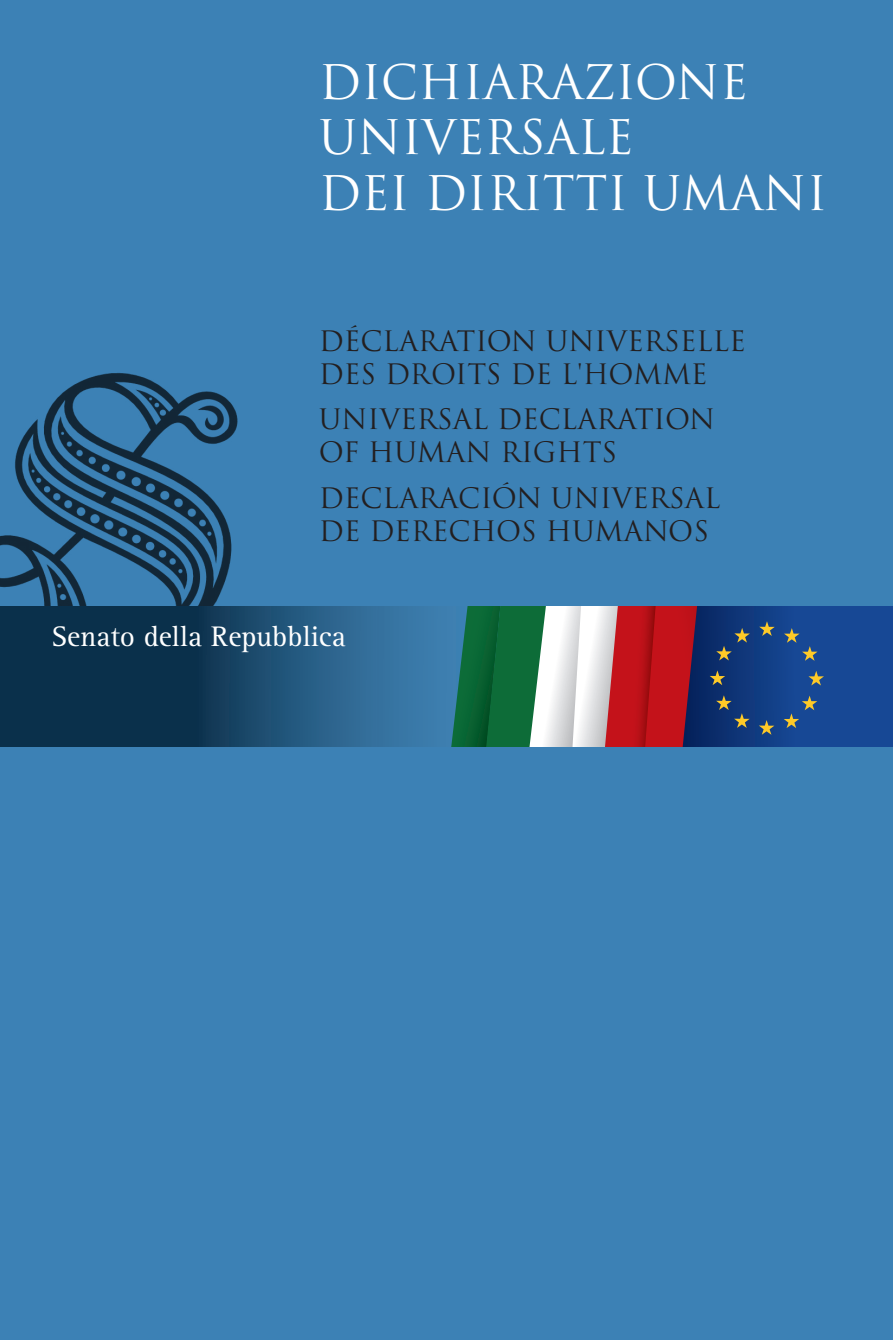
<style>
.page{position:relative;width:893px;height:1340px;background:#fff}
.page>*{position:absolute;margin:0;border:0;box-sizing:border-box;transform-origin:0 0}
.t1{font:46.35px/55.8px "Trajan Pro";color:#fff}
.t2{font:29.25px "Rotis Serif Std";color:#fff}
.t3{font:27.45px/32.9px "Trajan Pro";color:#231f20}
</style>
<div class="page">
<div style="left:0;top:0;width:893px;height:1339px;background:#3c81b5"></div>
<img style="left:0;top:373px;width:238px;height:233px">
<svg style="left:0;top:606px;width:425px;height:140px;background:#194768"></svg>
<svg style="left:451px;top:606px;width:442px;height:140px;background:#585e75"></svg>
<h1 class="t1" style="left:319px;top:55px;width:510px">DICHIARAZIONE<br>UNIVERSALE<br>DEI DIRITTI UMANI</h1>
<p class="t3" style="left:319px;top:325px;width:428px">DÉCLARATION UNIVERSELLE<br>DES DROITS DE L'HOMME</p>
<p class="t3" style="left:319px;top:403px;width:398px">UNIVERSAL DECLARATION<br>OF HUMAN RIGHTS</p>
<p class="t3" style="left:319px;top:482px;width:403px">DECLARACIÓN UNIVERSAL<br>DE DERECHOS HUMANOS</p>
<p class="t2" style="left:52px;top:626px;width:296px">Senato della Repubblica</p>
</div>
